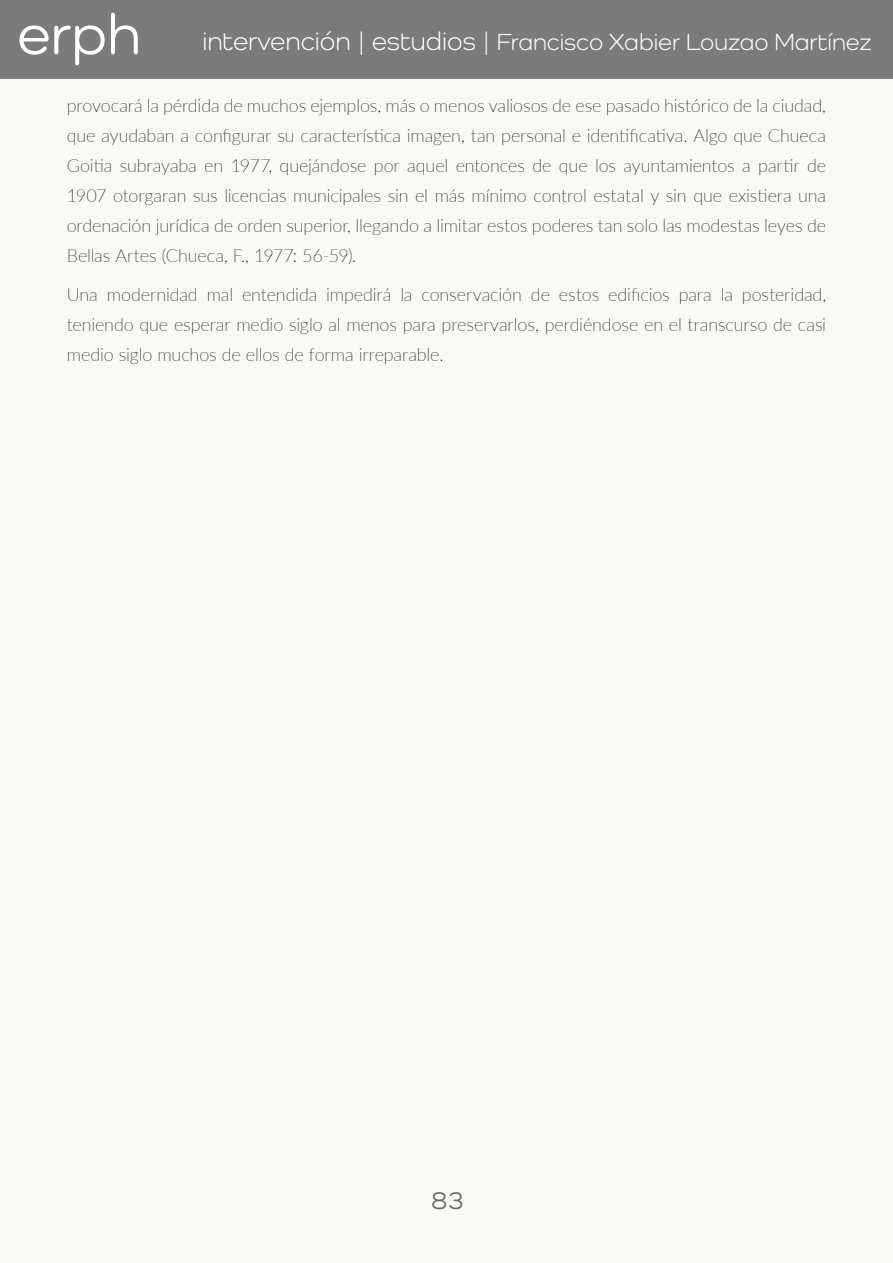
<style>
.page{position:relative;width:893px;height:1263px;background:#f8f8f5}
.page>*{position:absolute;margin:0;border:0;box-sizing:border-box;transform-origin:0 0}
.t1{font:500 58.5px "Como";color:#fff}
.t2{font:500 25.5px "Como";color:#716869}
.t3{font:24px "Como";color:#fff}
.t4{font:100 18px/30px "Lato";letter-spacing:-.005em;color:#000;text-align:justify}
.s1{font-size:26.4px}
</style>
<div class="page">
<div style="left:0;top:0;width:893px;height:79px;background:#7b7b7b"></div>
<h1 class="t1" style="left:17px;top:-1px;width:125px">erph</h1>
<p class="t4" style="left:67px;top:90px;width:761px">provocará la pérdida de muchos ejemplos, más o menos valiosos de ese pasado histórico de la ciudad, que ayudaban a configurar su característica imagen, tan personal e identificativa. Algo que Chueca Goitia subrayaba en 1977, quejándose por aquel entonces de que los ayuntamientos a partir de 1907 otorgaran sus licencias municipales sin el más mínimo control estatal y sin que existiera una ordenación jurídica de orden superior, llegando a limitar estos poderes tan solo las modestas leyes de Bellas Artes (Chueca, F., 1977: 56-59).</p>
<p class="t4" style="left:67px;top:279px;width:761px">Una modernidad mal entendida impedirá la conservación de estos edificios para la posteridad, teniendo que esperar medio siglo al menos para preservarlos, perdiéndose en el transcurso de casi medio siglo muchos de ellos de forma irreparable.</p>
<h3 class="t3" style="left:202px;top:27px;width:671px"><span class="s1">intervención | estudios |</span> Francisco Xabier Louzao Martínez</h3>
<h2 class="t2" style="left:431px;top:1185px;width:34px">83</h2>
</div>
